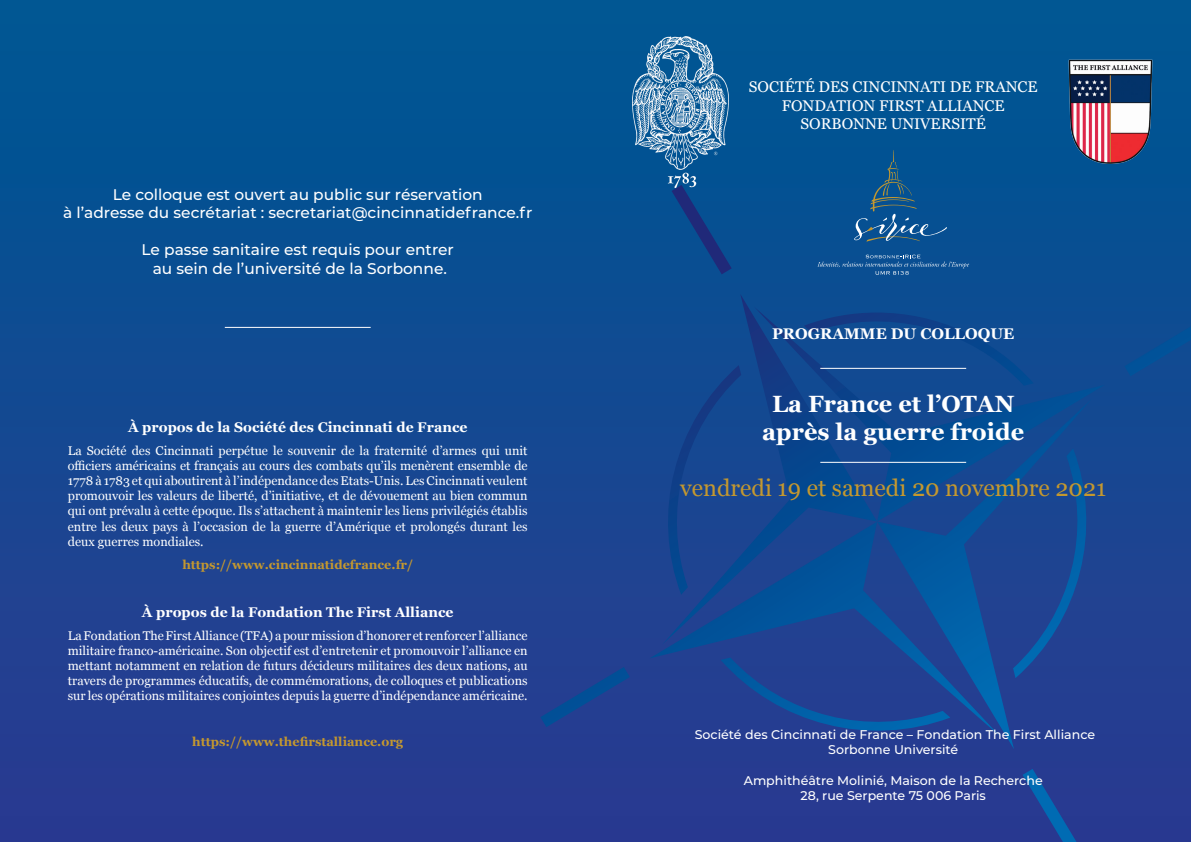
<style>
.page{position:relative;width:1191px;height:842px;background:#fff}
.page>*{position:absolute;margin:0;border:0;box-sizing:border-box;transform-origin:0 0}
.t1{font:700 23.5px/28.2px "Georgia";color:#fff;text-align:center}
.t2{font:23.5px "Georgia";color:#c4982f}
.t3{font:15.5px/18.6px "Georgia";color:#fff;text-align:center}
.t4{font:500 15.4px/18.5px "Montserrat";color:#fff;text-align:center}
.t5{font:700 15.4px "Georgia";color:#fff}
.t6{font:700 14px "Georgia";color:#fff}
.t7{font:12.6px/15.1px "Georgia";color:#fff;text-align:justify}
.t8{font:500 12.6px/15.1px "Montserrat";color:#fff;text-align:center}
.t9{font:700 12.6px "Georgia";color:#c4982f}
</style>
<div class="page">
<div style="left:0;top:0;width:1191px;height:842px;background:linear-gradient(to bottom,#005893,#2c3990)"></div>
<div style="left:649px;top:522px;width:228px;height:214px;background:#233f91"></div>
<svg style="left:720px;top:657px;width:157px;height:91px;background:#204193"></svg>
<svg style="left:540px;top:667px;width:90px;height:60px;background:#1c4192"></svg>
<svg style="left:877px;top:522px;width:215px;height:227px;background:#184997"></svg>
<svg style="left:1013px;top:522px;width:90px;height:156px;background:#1c4594"></svg>
<svg style="left:1022px;top:769px;width:54px;height:73px;background:#1d4598"></svg>
<svg style="left:877px;top:307px;width:227px;height:215px;background:#0e4a93"></svg>
<svg style="left:877px;top:306px;width:156px;height:80px;background:#0f4a91"></svg>
<svg style="left:1124px;top:326px;width:67px;height:50px;background:#0c4c93"></svg>
<svg style="left:662px;top:294px;width:215px;height:351px;background:#104891"></svg>
<svg style="left:651px;top:365px;width:90px;height:230px;background:#164590"></svg>
<svg style="left:671px;top:185px;width:60px;height:89px;background:#0c478c"></svg>
<img style="left:632px;top:37px;width:96px;height:151px">
<img style="left:1049px;top:28px;width:132px;height:183px">
<svg style="left:854px;top:150px;width:93px;height:92px;background:#135992"></svg>
<svg style="left:817px;top:255px;width:152px;height:20px;background:#1c5b9a"></svg>
<hr style="left:820px;top:462px;width:146px;height:1px;background:#fff">
<hr style="left:820px;top:368px;width:146px;height:1px;background:#fff">
<hr style="left:225px;top:327px;width:146px;height:1px;background:#fff">
<p class="t4" style="left:63px;top:184px;width:471px">Le colloque est ouvert au public sur réservation<br>à l’adresse du secrétariat : secretariat@cincinnatidefrance.fr</p>
<p class="t4" style="left:142px;top:240px;width:314px">Le passe sanitaire est requis pour entrer au sein de l’université de la Sorbonne.</p>
<p class="t6" style="left:128px;top:416px;width:341px">À propos de la Société des Cincinnati de France</p>
<p class="t7" style="left:68px;top:443px;width:461px">La Société des Cincinnati perpétue le souvenir de la fraternité d’armes qui unit officiers américains et français au cours des combats qu’ils menèrent ensemble de 1778 à 1783 et qui aboutirent à l’indépendance des Etats-Unis. Les Cincinnati veulent promouvoir les valeurs de liberté, d’initiative, et de dévouement au bien commun qui ont prévalu à cette époque. Ils s’attachent à maintenir les liens privilégiés établis entre les deux pays à l’occasion de la guerre d’Amérique et prolongés durant les deux guerres mondiales.</p>
<p class="t9" style="left:182px;top:555px;width:232px">https://www.cincinnatidefrance.fr/</p>
<p class="t6" style="left:142px;top:601px;width:313px">À propos de la Fondation The First Alliance</p>
<p class="t7" style="left:68px;top:627px;width:461px">La Fondation The First Alliance (TFA) a pour mission d’honorer et renforcer l’alliance militaire franco-américaine. Son objectif est d’entretenir et promouvoir l’alliance en mettant notamment en relation de futurs décideurs militaires des deux nations, au travers de programmes éducatifs, de commémorations, de colloques et publications sur les opérations militaires conjointes depuis la guerre d’indépendance américaine.</p>
<p class="t9" style="left:192px;top:732px;width:212px">https://www.thefirstalliance.org</p>
<p class="t3" style="left:749px;top:77px;width:290px">SOCIÉTÉ DES CINCINNATI DE FRANCE<br>FONDATION FIRST ALLIANCE<br>SORBONNE UNIVERSITÉ</p>
<p class="t5" style="left:772px;top:322px;width:244px">PROGRAMME DU COLLOQUE</p>
<h1 class="t1" style="left:762px;top:388px;width:263px">La France et l’OTAN après la guerre froide</h1>
<h1 class="t2" style="left:680px;top:471px;width:428px">vendredi 19 et samedi 20 novembre 2021</h1>
<p class="t8" style="left:694px;top:727px;width:402px">Société des Cincinnati de France – Fondation The First Alliance<br>Sorbonne Université</p>
<p class="t8" style="left:743px;top:772px;width:300px">Amphithéâtre Molinié, Maison de la Recherche<br>28, rue Serpente 75 006 Paris</p>
</div>
